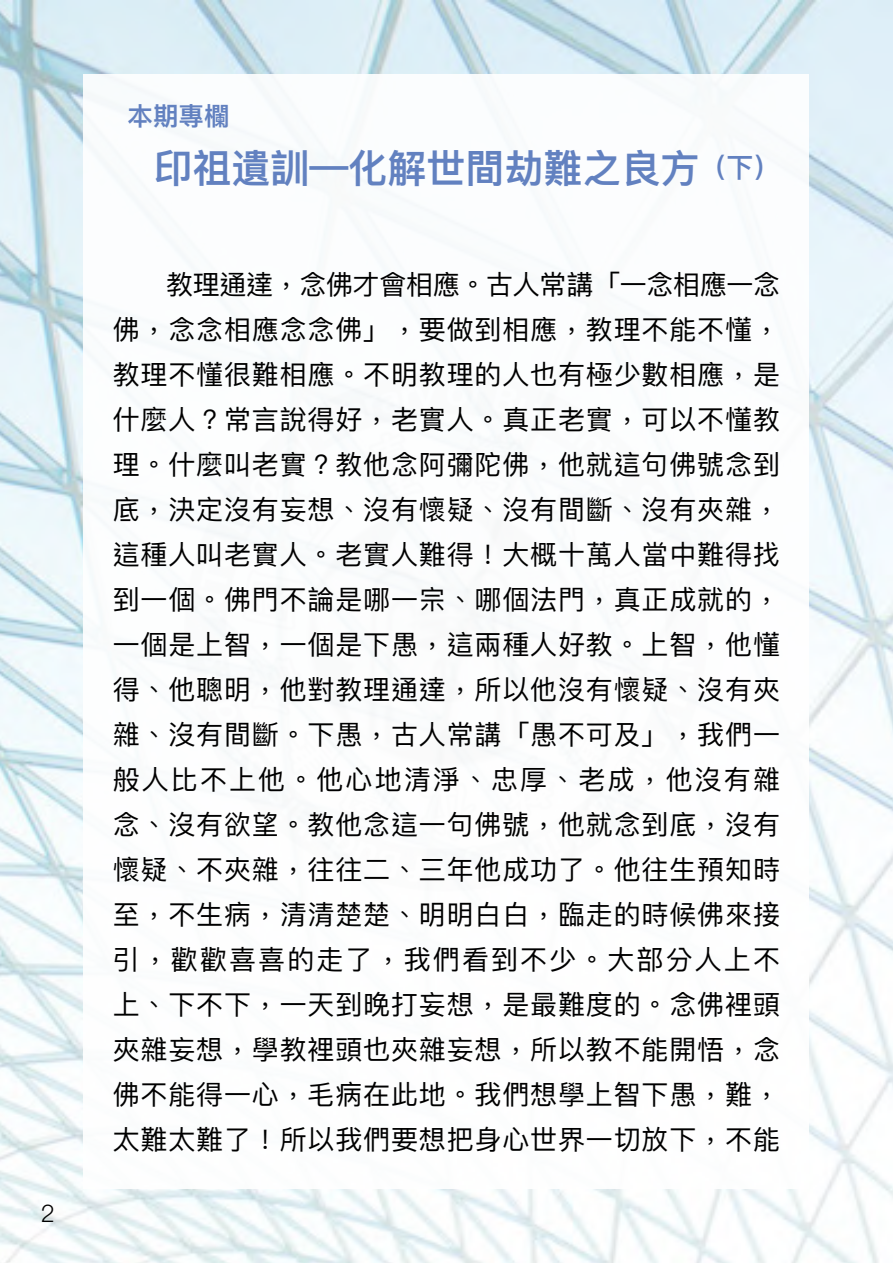
<style>
.page{position:relative;width:893px;height:1263px;background:#fff}
.page>*{position:absolute;margin:0;border:0;box-sizing:border-box;transform-origin:0 0}
.t1{font:600 39px "Ping Fang SC";color:#6281c0}
.t2{font:27px/45px "Ping Fang TC";letter-spacing:.03em;color:#000;text-align:justify}
.t3{font:600 25.5px "Ping Fang SC";color:#6281c0}
.t4{font:300 24px "Ping Fang TC";color:#000}
.s1{font-size:27px}
.s2{color:#d0121b}
</style>
<div class="page">
<img style="left:0;top:0;width:893px;height:1263px">
<div style="left:84px;top:74px;width:725px;height:1114px;background:#fff"></div>
<p class="t4" style="left:40px;top:1198px;width:16px">2</p>
<p class="t3" style="left:128px;top:100px;width:104px">本期專欄</p>
<h1 class="t1" style="left:154px;top:144px;width:628px">印祖遺訓—化解世間劫難之良方<span class="s1">（下）</span></h1>
<p class="t2" style="left:113px;top:261px;width:669px"><span class="s2">　　</span>教理通達，念佛才會相應。古人常講「一念相應一念佛，念念相應念念佛」，要做到相應，教理不能不懂，教理不懂很難相應。不明教理的人也有極少數相應，是什麼人？常言說得好，老實人。真正老實，可以不懂教理。什麼叫老實？教他念阿彌陀佛，他就這句佛號念到底，決定沒有妄想、沒有懷疑、沒有間斷、沒有夾雜，這種人叫老實人。老實人難得！大概十萬人當中難得找到一個。佛門不論是哪一宗、哪個法門，真正成就的，一個是上智，一個是下愚，這兩種人好教。上智，他懂得、他聰明，他對教理通達，所以他沒有懷疑、沒有夾雜、沒有間斷。下愚，古人常講「愚不可及」，我們一般人比不上他。他心地清淨、忠厚、老成，他沒有雜念、沒有欲望。教他念這一句佛號，他就念到底，沒有懷疑、不夾雜，往往二、三年他成功了。他往生預知時至，不生病，清清楚楚、明明白白，臨走的時候佛來接引，歡歡喜喜的走了，我們看到不少。大部分人上不上、下不下，一天到晚打妄想，是最難度的。念佛裡頭夾雜妄想，學教裡頭也夾雜妄想，所以教不能開悟，念佛不能得一心，毛病在此地。我們想學上智下愚，難，太難太難了！所以我們要想把身心世界一切放下，不能</p>
</div>
